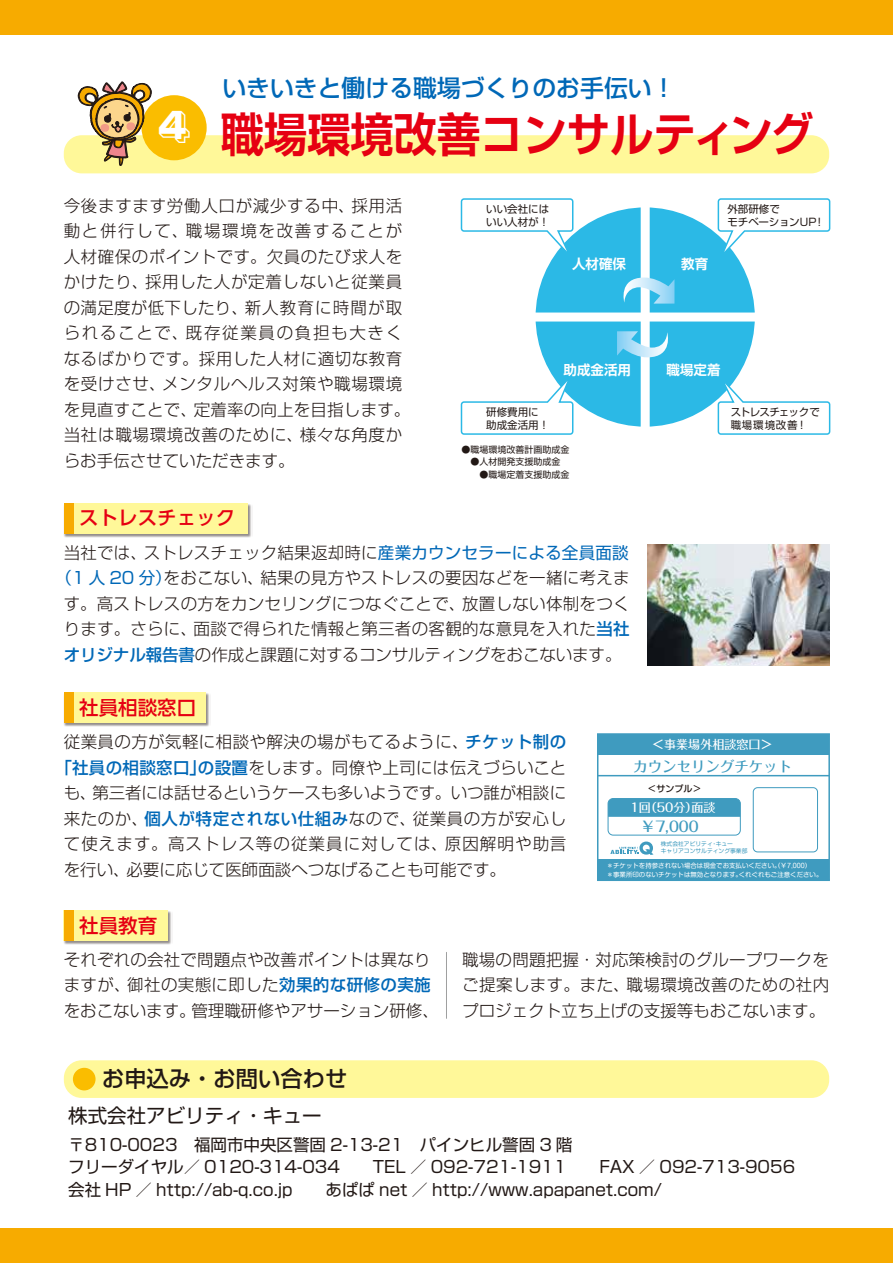
<style>
.page{position:relative;width:893px;height:1263px;background:#fff}
.page>*{position:absolute;margin:0;border:0;box-sizing:border-box;transform-origin:0 0}
.t1{font:700 46.5px "Shin Go Pro De";color:#e60012;scale:.93 1}
.t2{font:41.55px "Shin Go Min Emboss";color:#fff}
.t3{font:500 23.85px "Shin Go Pro";color:#0068b7}
.t4{font:500 22.35px "Shin Go Pro";color:#221815}
.t5{font:500 19.5px "UD Shin Go Pro";color:#e60012}
.t6{font:19.5px "Shin Go Pro";color:#221815}
.t7{font:300 16.5px/25.5px "Shin Go Pro";letter-spacing:.02em;color:#221815;text-align:center}
.t8{font:300 16.5px/25.5px "Shin Go Pro";letter-spacing:.04em;color:#221815}
.t9{font:16.5px/22.5px "Shin Go Pro";color:#221815}
.t10{font:300 16.5px "Shin Go Pro";letter-spacing:-.01em;color:#221815}
.t11{font:300 16.5px "Shin Go Pro";letter-spacing:.065em;color:#221815}
.t12{font:300 16.5px "Shin Go Pro";color:#221815}
.t13{font:500 14.4px "Folk Pro";color:#3f9bbf}
.t14{font:700 13.5px "Shin Go Pro De";color:#fff}
.t15{font:500 12px "Folk Pro";color:#fff}
.t16{font:10.5px/12.8px "Shin Go Pro";color:#221815}
.t17{font:10.5px/12.8px "Shin Go Pro";letter-spacing:-.02em;color:#221815}
.t18{font:9px/12.3px "Shin Go Pro";color:#221815}
.t19{font:500 9px "Shin M Go Pro";color:#221815}
.t20{font:6.45px/8.2px "Shin M Go Pro";color:#fff}
.t21{font:5.85px/7.2px "Shin M Go Pro";color:#3f9bbf}
.s1{font-weight:400;color:#0068b7}
.s2{font-weight:500;color:#0068b7}
</style>
<div class="page">
<div style="left:0;top:1229px;width:893px;height:34px;background:#f7ab00"></div>
<div style="left:0;top:0;width:893px;height:34px;background:#f7ab00"></div>
<div style="left:536px;top:207px;width:219px;height:220px;background:#2bb9e6;border-radius:50%"></div>
<div style="left:641px;top:189px;width:9px;height:256px;background:#fff"></div>
<div style="left:517px;top:312px;width:256px;height:9px;background:#fff"></div>
<div style="left:597px;top:733px;width:233px;height:148px;border:2px solid #3f9bbf"></div>
<div style="left:598px;top:734px;width:231px;height:21px;background:#3f9bbf"></div>
<div style="left:598px;top:858px;width:231px;height:22px;background:#3f9bbf"></div>
<hr style="left:598px;top:775px;width:231px;height:1px;background:#3f9bbf">
<div style="left:608px;top:798px;width:131px;height:19px;background:#3f9bbf"></div>
<img style="left:64px;top:503px;width:187px;height:35px">
<div style="left:64px;top:503px;width:183px;height:30px;background:#fff899"></div>
<div style="left:64px;top:503px;width:10px;height:30px;background:#f7ab00"></div>
<div style="left:64px;top:135px;width:765px;height:38px;background:#fff899;border-radius:18px"></div>
<div style="left:142px;top:95px;width:65px;height:65px;background:#fabd00;border-radius:50%"></div>
<img style="left:64px;top:692px;width:145px;height:35px">
<div style="left:64px;top:692px;width:141px;height:31px;background:#fff899"></div>
<div style="left:64px;top:692px;width:10px;height:31px;background:#f7ab00"></div>
<img style="left:63px;top:910px;width:108px;height:35px">
<div style="left:64px;top:910px;width:104px;height:30px;background:#fff899"></div>
<div style="left:64px;top:910px;width:10px;height:30px;background:#f7ab00"></div>
<div style="left:64px;top:1060px;width:765px;height:38px;background:#fff899;border-radius:18px"></div>
<svg style="left:78px;top:82px;width:74px;height:84px"></svg>
<img style="left:647px;top:544px;width:182px;height:122px">
<svg style="left:610px;top:841px;width:43px;height:14px"></svg>
<div style="left:753px;top:787px;width:65px;height:65px;border:1px solid #3f9bbf;border-radius:4px"></div>
<div style="left:608px;top:798px;width:133px;height:37px;border:1px solid #3f9bbf;border-radius:5px"></div>
<hr style="left:446px;top:952px;width:1px;height:66px;background:#9fa0a0">
<svg style="left:460px;top:198px;width:115px;height:66px"></svg>
<svg style="left:717px;top:198px;width:114px;height:65px"></svg>
<svg style="left:716px;top:370px;width:115px;height:65px"></svg>
<svg style="left:460px;top:370px;width:115px;height:65px"></svg>
<svg style="left:623px;top:278px;width:51px;height:26px"></svg>
<svg style="left:617px;top:331px;width:51px;height:26px"></svg>
<div style="left:73px;top:1068px;width:23px;height:22px;background:#fabd00;border-radius:50%"></div>
<h2 class="t2" style="left:159px;top:101px;width:33px">4</h2>
<h3 class="t3" style="left:222px;top:69px;width:455px">いきいきと働ける職場づくりのお手伝い！</h3>
<h1 class="t1" style="left:221px;top:96px;width:639px">職場環境改善コンサルティング</h1>
<p class="t8" style="left:64px;top:191px;width:348px">今後ますます労働人口が減少する中、採用活動と併行して、職場環境を改善することが人材確保のポイントです。欠員のたび求人をかけたり、採用した人が定着しないと従業員の満足度が低下したり、新人教育に時間が取られることで、既存従業員の負担も大きくなるばかりです。採用した人材に適切な教育を受けさせ、メンタルヘルス対策や職場環境を見直すことで、定着率の向上を目指します。当社は職場環境改善のために、様々な角度からお手伝させていただきます。</p>
<p class="t5" style="left:79px;top:502px;width:157px">ストレスチェック</p>
<p class="t16" style="left:486px;top:202px;width:64px">いい会社にはいい人材が！</p>
<p class="t14" style="left:572px;top:253px;width:55px">人材確保</p>
<p class="t14" style="left:681px;top:253px;width:28px">教育</p>
<p class="t16" style="left:727px;top:202px;width:99px">外部研修で<br>モチベーションUP！</p>
<p class="t14" style="left:563px;top:358px;width:69px">助成金活用</p>
<p class="t14" style="left:666px;top:358px;width:55px">職場定着</p>
<p class="t16" style="left:486px;top:405px;width:64px">研修費用に助成金活用！</p>
<p class="t17" style="left:731px;top:405px;width:91px">ストレスチェックで職場環境改善！</p>
<p class="t18" style="left:461px;top:442px;width:109px">●職場環境改善計画助成金　●人材開発支援助成金　　●職場定着支援助成金</p>
<p class="t7" style="left:56px;top:538px;width:576px">当社では、ストレスチェック結果返却時に<span class="s1">産業カウンセラーによる全員面談（1 人 20 分）</span>をおこない、結果の見方やストレスの要因などを一緒に考えます。高ストレスの方をカンセリングにつなぐことで、放置しない体制をつくります。さらに、面談で得られた情報と第三者の客観的な意見を入れた<span class="s2">当社オリジナル報告書</span>の作成と課題に対するコンサルティングをおこないます。</p>
<p class="t5" style="left:79px;top:691px;width:118px">社員相談窓口</p>
<p class="t7" style="left:64px;top:727px;width:504px">従業員の方が気軽に相談や解決の場がもてるように、<span class="s2">チケット制の</span></p>
<p class="t7" style="left:56px;top:753px;width:512px"><span class="s2">「社員の相談窓口」の設置</span>をします。同僚や上司には伝えづらいこと</p>
<p class="t10" style="left:64px;top:779px;width:504px">も、第三者には話せるというケースも多いようです。いつ誰が相談に</p>
<p class="t7" style="left:64px;top:804px;width:504px">来たのか、<span class="s2">個人が特定されない仕組み</span>なので、従業員の方が安心し</p>
<p class="t11" style="left:64px;top:830px;width:504px">て使えます。高ストレス等の従業員に対しては、原因解明や助言</p>
<p class="t12" style="left:64px;top:856px;width:444px">を行い、必要に応じて医師面談へつなげることも可能です。</p>
<p class="t5" style="left:79px;top:909px;width:79px">社員教育</p>
<p class="t15" style="left:652px;top:734px;width:122px">＜事業場外相談窓口＞</p>
<p class="t13" style="left:633px;top:754px;width:160px">カウンセリングチケット</p>
<p class="t19" style="left:648px;top:782px;width:55px">＜サンプル＞</p>
<p class="t15" style="left:631px;top:798px;width:86px">1回（50分）面談</p>
<p class="t13" style="left:641px;top:815px;width:59px">￥7,000</p>
<p class="t21" style="left:661px;top:839px;width:88px">株式会社アビリティ・キュー<br>キャリアコンサルティング事業部</p>
<p class="t20" style="left:607px;top:861px;width:217px">＊チケットを持参されない場合は現金でお支払いください。（￥7,000）<br>＊事業所印のないチケットは無効となります。くれぐれもご注意ください。</p>
<p class="t7" style="left:64px;top:944px;width:377px;text-align:left">それぞれの会社で問題点や改善ポイントは異なりますが、御社の実態に即した<span class="s2">効果的な研修の実施</span>をおこないます。管理職研修やアサーション研修、</p>
<p class="t7" style="left:462px;top:944px;width:368px;text-align:justify">職場の問題把握・対応策検討のグループワークをご提案します。また、職場環境改善のための社内プロジェクト立ち上げの支援等もおこないます。</p>
<h3 class="t4" style="left:102px;top:1060px;width:247px">お申込み・お問い合わせ</h3>
<p class="t6" style="left:68px;top:1100px;width:255px">株式会社アビリティ・キュー</p>
<p class="t9" style="left:68px;top:1131px;width:728px">〒810-0023　福岡市中央区警固 2-13-21　パインヒル警固 3 階<br>フリーダイヤル／ 0120-314-034　　TEL ／ 092-721-1911　　FAX ／ 092-713-9056会社 HP ／ http://ab-q.co.jp　　あぱぱ net ／ http://www.apapanet.com/</p>
</div>
